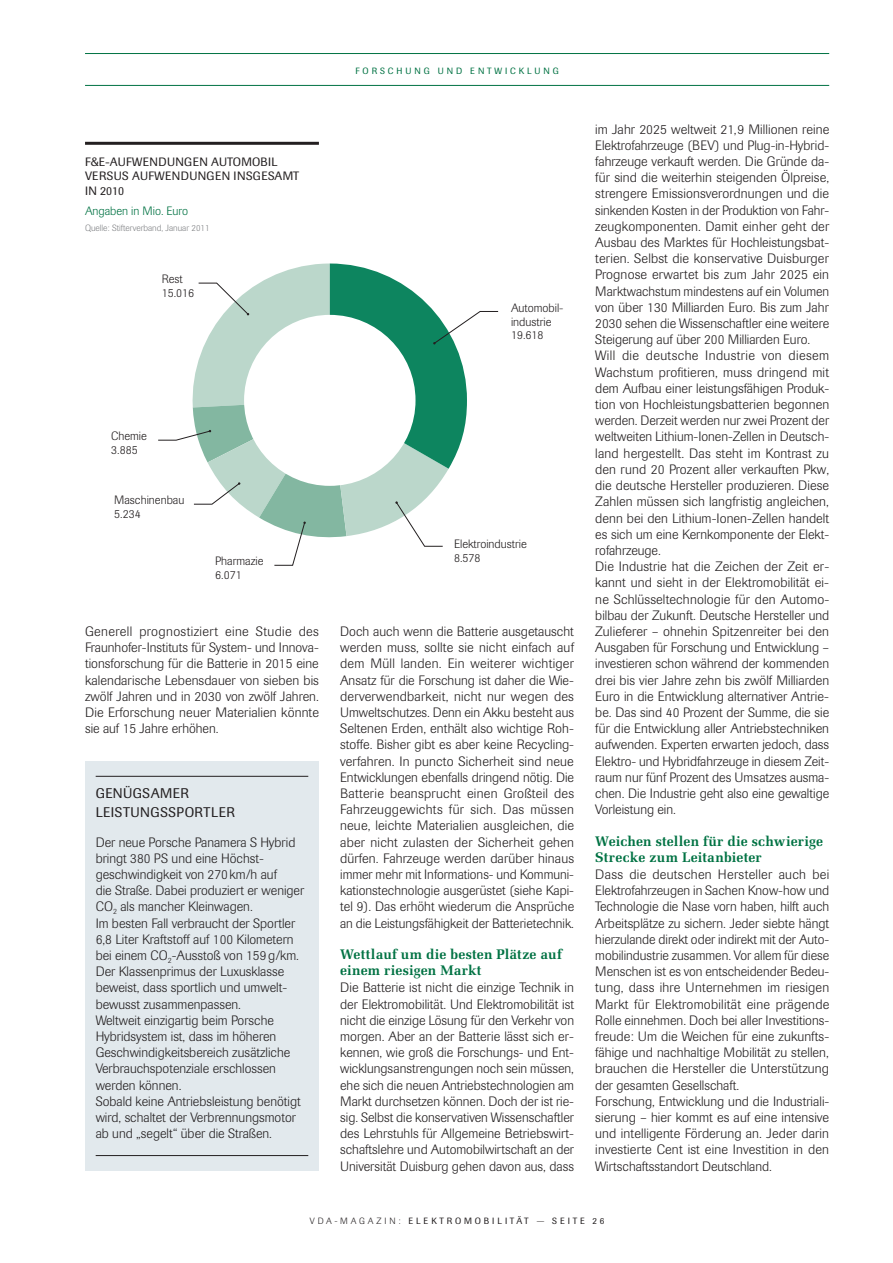
<style>
.page{position:relative;width:893px;height:1263px;background:#fff}
.page>*{position:absolute;margin:0;border:0;box-sizing:border-box;transform-origin:0 0}
.t1{font:700 13.8px/16.2px "Melior";letter-spacing:.015em;color:#007243}
.t2{font:13.8px "Imago BQ";letter-spacing:.25em;color:#231f20}
.t3{font:300 13.5px/16.2px "Imago BQ";color:#231f20;text-align:justify}
.t4{font:300 12px/13.8px "Imago BQ";color:#231f20}
.t5{font:12px "Imago BQ";letter-spacing:.02em;color:#231f20}
.t6{font:300 12px "Imago BQ";color:#007243}
.t7{font:300 9px "Imago BQ";color:#808285}
.t8{font:9px "Imago BQ";letter-spacing:.365em;color:#231f20}
.t9{font:9px "Imago BQ";letter-spacing:.425em;color:#007243}
.t10{font:300 9px "Imago BQ";color:#231f20}
.s1{font-weight:300}
</style>
<div class="page">
<hr style="left:85px;top:142px;width:234px;height:3px;background:#231f20">
<svg style="left:158px;top:263px;width:341px;height:303px"></svg>
<div style="left:85px;top:761px;width:234px;height:410px;background:#e2e9ed"></div>
<hr style="left:96px;top:776px;width:212px;height:1px;background:#231f20">
<hr style="left:96px;top:1155px;width:212px;height:1px;background:#231f20">
<hr style="left:85px;top:53px;width:744px;height:1px;background:#007243">
<hr style="left:85px;top:85px;width:744px;height:1px;background:#007243">
<p class="t5" style="left:85px;top:155px;width:42px">F&amp;E-AUFWE</p>
<p class="t5" style="left:150px;top:155px;width:130px">NDU NGEN AUTOMOBIL</p>
<p class="t5" style="left:85px;top:169px;width:30px">VERSUS</p>
<p class="t5" style="left:132px;top:169px;width:9px">AUFWE</p>
<p class="t5" style="left:172px;top:169px;width:83px">NDUNGEN INSGESAM</p>
<p class="t5" style="left:293px;top:169px;width:5px">T</p>
<p class="t5" style="left:85px;top:184px;width:41px">IN 2010</p>
<p class="t6" style="left:85px;top:204px;width:104px">Angaben in Mio. Euro</p>
<p class="t7" style="left:85px;top:223px;width:126px">Quelle: Stifterverband, Januar 2011</p>
<p class="t4" style="left:162px;top:272px;width:34px">Rest<br>15.016</p>
<p class="t4" style="left:111px;top:429px;width:37px">Chemie<br>3.885</p>
<p class="t4" style="left:114px;top:493px;width:72px">Maschinenbau<br>5.234</p>
<p class="t4" style="left:215px;top:554px;width:50px">Pharmazie<br>6.071</p>
<p class="t9" style="left:355px;top:65px;width:49px">FOR SCHU</p>
<p class="t9" style="left:415px;top:65px;width:145px">NG UND ENTWI CKLUNG</p>
<p class="t4" style="left:511px;top:301px;width:53px">Automobil&shy;industrie<br>19.618</p>
<p class="t4" style="left:454px;top:537px;width:74px">Elektroindustrie<br>8.578</p>
<p class="t3" style="left:85px;top:623px;width:236px">Generell prognostiziert eine Studie des Fraunhofer-Instituts für System- und Innova&shy;tionsforschung für die Batterie in 2015 eine kalendarische Lebensdauer von sieben bis zwölf Jahren und in 2030 von zwölf Jahren.<br>Die Erforschung neuer Materialien könnte sie auf 15 Jahre erhöhen.</p>
<p class="t3" style="left:340px;top:623px;width:235px">Doch auch wenn die Batterie ausgetauscht werden muss, sollte sie nicht einfach auf dem Müll landen. Ein weiterer wichtiger Ansatz für die Forschung ist daher die Wie&shy;derverwendbarkeit, nicht nur wegen des Umweltschutzes. Denn ein Akku besteht aus Seltenen Erden, enthält also wichtige Roh&shy;stoffe. Bisher gibt es aber keine Recycling&shy;verfahren. In puncto Sicherheit sind neue Entwicklungen ebenfalls dringend nötig. Die Batterie beansprucht einen Großteil des Fahrzeuggewichts für sich. Das müssen neue, leichte Materialien ausgleichen, die aber nicht zulasten der Sicherheit gehen dürfen. Fahrzeuge werden darüber hinaus immer mehr mit Informations- und Kommuni&shy;kationstechnologie ausgerüstet (siehe Kapi&shy;tel 9). Das erhöht wiederum die Ansprüche an die Leistungsfähigkeit der Batterietechnik.</p>
<p class="t1" style="left:340px;top:946px;width:223px">Wettlauf um die besten Plätze auf einem riesigen Markt</p>
<p class="t3" style="left:340px;top:980px;width:235px">Die Batterie ist nicht die einzige Technik in der Elektromobilität. Und Elektromobilität ist nicht die einzige Lösung für den Verkehr von morgen. Aber an der Batterie lässt sich er&shy;kennen, wie groß die Forschungs- und Ent&shy;wicklungsanstrengungen noch sein müssen, ehe sich die neuen Antriebstechnologien am Markt durchsetzen können. Doch der ist rie&shy;sig. Selbst die konservativen Wissenschaftler des Lehrstuhls für Allgemeine Betriebswirt&shy;schaftslehre und Automobilwirtschaft an der Universität Duisburg gehen davon aus, dass</p>
<p class="t2" style="left:96px;top:785px;width:48px">GENÜGSAME</p>
<p class="t2" style="left:181px;top:785px;width:6px">R</p>
<p class="t2" style="left:96px;top:804px;width:8px">LEIS</p>
<p class="t2" style="left:123px;top:804px;width:37px">TUNGSSP</p>
<p class="t2" style="left:185px;top:804px;width:48px">ORTLER</p>
<p class="t3" style="left:96px;top:834px;width:210px;text-align:left">Der neue Porsche Panamera S Hybrid bringt 380 PS und eine Höchst&shy;geschwindigkeit von 270 km/h auf<br>die Straße. Dabei produziert er weniger CO<sub>2</sub> als mancher Kleinwagen.<br>Im besten Fall verbraucht der Sportler 6,8 Liter Kraftstoff auf 100 Kilometern bei einem CO<sub>2</sub>-Ausstoß von 159g/km.<br>Der Klassenprimus der Luxusklasse beweist, dass sportlich und umwelt&shy;bewusst zusammenpassen.<br>Weltweit einzigartig beim Porsche Hybridsystem ist, dass im höheren Geschwindigkeitsbereich zusätzliche Verbrauchspotenziale erschlossen werden können.<br>Sobald keine Antriebsleistung benötigt wird, schaltet der Verbrennungsmotor ab und „segelt“ über die Straßen.</p>
<p class="t3" style="left:595px;top:121px;width:236px;text-align:left">im Jahr 2025 weltweit 21,9 Millionen reine Elektrofahrzeuge (BEV) und Plug-in-Hybrid&shy;fahrzeuge verkauft werden. Die Gründe da&shy;für sind die weiterhin steigenden Ölpreise, strengere Emissionsverordnungen und die sinkenden Kosten in der Produktion von Fahr&shy;zeugkomponenten. Damit einher geht der Ausbau des Marktes für Hochleistungsbat&shy;terien. Selbst die konservative Duisburger Prognose erwartet bis zum Jahr 2025 ein Marktwachstum mindestens auf ein Volumen von über 130 Milliarden Euro. Bis zum Jahr 2030 sehen die Wissenschaftler eine weitere Steigerung auf über 200 Milliarden Euro.<br>Will die deutsche Industrie von diesem Wachstum profitieren, muss dringend mit dem Aufbau einer leistungsfähigen Produk&shy;tion von Hochleistungsbatterien begonnen werden. Derzeit werden nur zwei Prozent der weltweiten Lithium-Ionen-Zellen in Deutsch&shy;land hergestellt. Das steht im Kontrast zu den rund 20 Prozent aller verkauften Pkw, die deutsche Hersteller produzieren. Diese Zahlen müssen sich langfristig angleichen, denn bei den Lithium-Ionen-Zellen handelt es sich um eine Kernkomponente der Elekt&shy;rofahrzeuge.<br>Die Industrie hat die Zeichen der Zeit er&shy;kannt und sieht in der Elektromobilität ei&shy;ne Schlüsseltechnologie für den Automo&shy;bilbau der Zukunft. Deutsche Hersteller und Zulieferer – ohnehin Spitzenreiter bei den Ausgaben für Forschung und Entwicklung – investieren schon während der kommenden drei bis vier Jahre zehn bis zwölf Milliarden Euro in die Entwicklung alternativer Antrie&shy;be. Das sind 40 Prozent der Summe, die sie für die Entwicklung aller Antriebstechniken aufwenden. Experten erwarten jedoch, dass Elektro- und Hybridfahrzeuge in diesem Zeit&shy;raum nur fünf Prozent des Umsatzes ausma&shy;chen. Die Industrie geht also eine gewaltige Vorleistung ein.</p>
<p class="t1" style="left:595px;top:833px;width:229px">Weichen stellen für die schwierige<br>Strecke zum Leitanbieter</p>
<p class="t3" style="left:595px;top:866px;width:236px;text-align:left">Dass die deutschen Hersteller auch bei Elektrofahrzeugen in Sachen Know-how und Technologie die Nase vorn haben, hilft auch Arbeitsplätze zu sichern. Jeder siebte hängt hierzulande direkt oder indirekt mit der Auto&shy;mobilindustrie zusammen. Vor allem für diese Menschen ist es von entscheidender Bedeu&shy;tung, dass ihre Unternehmen im riesigen Markt für Elektromobilität eine prägende Rolle einnehmen. Doch bei aller Investitions&shy;freude: Um die Weichen für eine zukunfts&shy;fähige und nachhaltige Mobilität zu stellen, brauchen die Hersteller die Unterstützung der gesamten Gesellschaft.<br>Forschung, Entwicklung und die Industriali&shy;sierung – hier kommt es auf eine intensive und intelligente Förderung an. Jeder darin investierte Cent ist eine Investition in den Wirtschaftsstandort Deutschland.</p>
<p class="t10" style="left:310px;top:1216px;width:50px">VDA-Magazin</p>
<p class="t8" style="left:399px;top:1215px;width:207px"><span class="s1">:</span> ELEK TR OMOBILITÄT <span class="s1">—</span> SEI TE 26</p>
</div>
